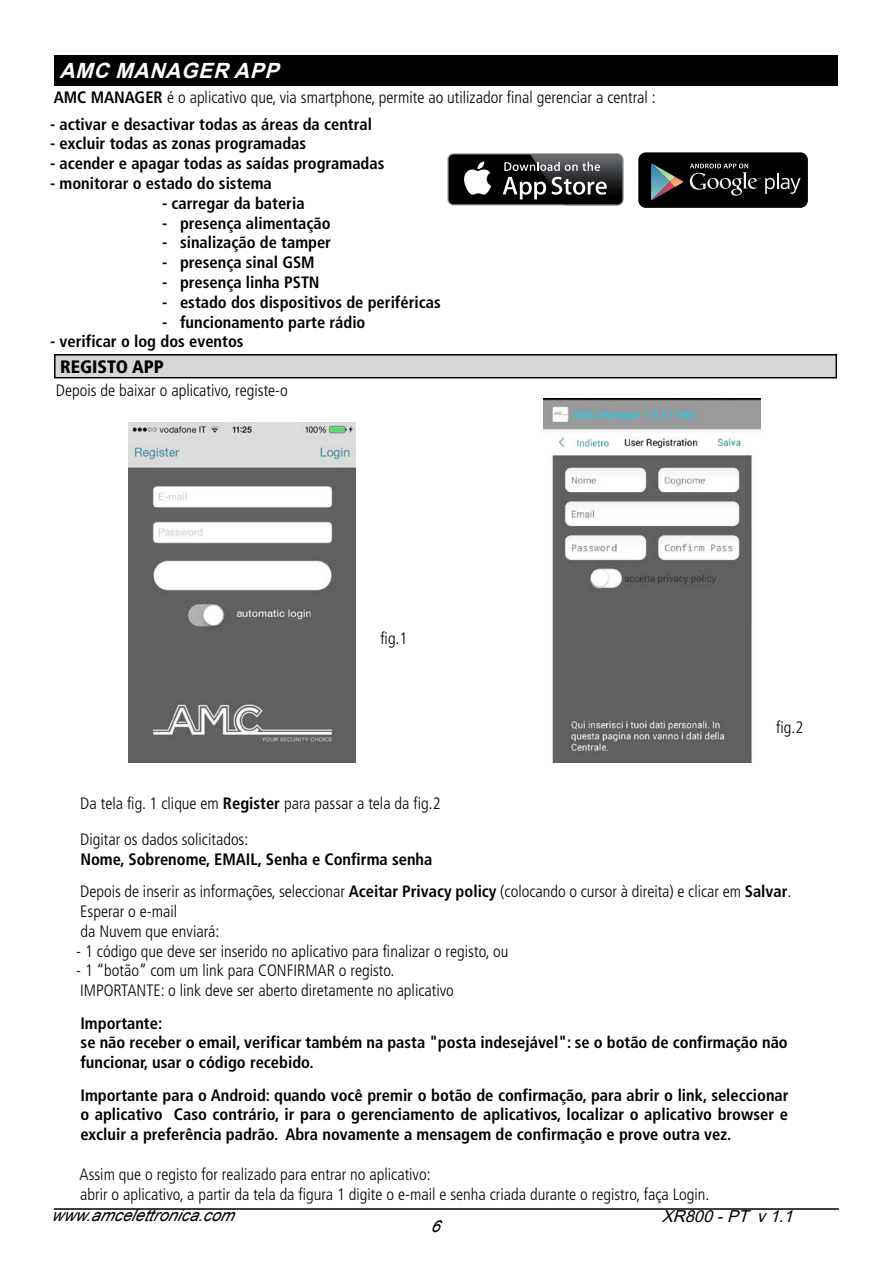
<style>
.page{position:relative;width:893px;height:1263px;background:#fff}
.page>*{position:absolute;margin:0;border:0;box-sizing:border-box;transform-origin:0 0}
.t1{font:italic 700 21px "Arial";color:#fff}
.t2{font:900 condensed 18px "Frutiger LT Std";color:#000}
.t3{font:700 condensed 16.5px/19.8px "Frutiger LT Std";color:#000}
.t4{font:300 condensed 16.5px/19.8px "Frutiger LT Std";color:#000}
.t5{font:italic 16.5px "Arial";color:#000}
.t6{font:italic 16.5px "Arial";color:#000}
.s1{font-weight:700}
</style>
<div class="page">
<hr style="left:54px;top:1208px;width:785px;height:2px;background:#000">
<div style="left:54px;top:55px;width:783px;height:30px;background:#000"></div>
<div style="left:638px;top:152px;width:170px;height:56px;background:#000;border-radius:7px"></div>
<svg style="left:651px;top:164px;width:32px;height:36px"></svg>
<svg style="left:690px;top:164px;width:111px;height:32px"></svg>
<svg style="left:447px;top:153px;width:176px;height:52px"></svg>
<div style="left:449px;top:154px;width:173px;height:50px;background:#000;border-radius:5px"></div>
<svg style="left:464px;top:161px;width:27px;height:34px"></svg>
<img style="left:530px;top:153px;width:93px;height:52px">
<img style="left:530px;top:154px;width:92px;height:50px">
<svg style="left:503px;top:177px;width:104px;height:22px"></svg>
<svg style="left:504px;top:162px;width:96px;height:9px"></svg>
<img style="left:128px;top:422px;width:227px;height:340px">
<div style="left:55px;top:355px;width:781px;height:23px;background:#d5d7d8"></div>
<div style="left:54px;top:354px;width:783px;height:24px;border:2px solid #000"></div>
<img style="left:543px;top:398px;width:217px;height:365px">
<p class="t1" style="left:59px;top:56px;width:229px">AMC MANAGER APP</p>
<p class="t3" style="left:54px;top:87px;width:49px">AM C MANA</p>
<p class="t4" style="left:135px;top:87px;width:522px"><span class="s1">GER</span> é o aplicativo que, via smartphone, permite ao utilizador final gerenciar a central :</p>
<p class="t3" style="left:50px;top:114px;width:323px">- activar e desactivar todas as áreas da central</p>
<p class="t3" style="left:50px;top:134px;width:258px">- excluir todas as zonas programadas</p>
<p class="t3" style="left:50px;top:154px;width:336px">- acender e apagar todas as saídas programadas</p>
<p class="t3" style="left:50px;top:173px;width:223px">- monitorar o estado do sistema</p>
<p class="t3" style="left:162px;top:193px;width:144px">- carregar da bateria</p>
<p class="t3" style="left:162px;top:213px;width:170px">- presença alimentação</p>
<p class="t3" style="left:162px;top:233px;width:171px">- sinalização de tamper</p>
<p class="t3" style="left:162px;top:253px;width:142px">- presença sinal GSM</p>
<p class="t3" style="left:162px;top:272px;width:157px">- presença linha PSTN</p>
<p class="t3" style="left:162px;top:292px;width:280px">- estado dos dispositivos de periféricas</p>
<p class="t3" style="left:162px;top:312px;width:205px">- funcionamento parte rádio</p>
<p class="t3" style="left:50px;top:332px;width:195px">- verificar o log dos eventos</p>
<p class="t2" style="left:60px;top:356px;width:105px">REGISTO APP</p>
<p class="t4" style="left:56px;top:380px;width:233px">Depois de baixar o aplicativo, registe-o</p>
<p class="t4" style="left:380px;top:629px;width:29px">fig.1</p>
<p class="t4" style="left:776px;top:718px;width:29px">fig.2</p>
<p class="t4" style="left:80px;top:785px;width:362px;line-height:36px">Da tela fig. 1 clique em <span class="s1">Register</span> para passar a tela da fig.2<br>Digitar os dados solicitados:</p>
<p class="t3" style="left:80px;top:849px;width:145px">Nome, Sobrenome, EMA</p>
<p class="t4" style="left:80px;top:843px;width:713px;line-height:32.4px;text-indent:166px"><span class="s1">IL, Senha e Confirma senha<br></span>Depois de inserir as informações, seleccionar <span class="s1">Aceitar Privacy policy</span> (colocando o cursor à direita) e clicar em <span class="s1">Salvar</span>.</p>
<p class="t4" style="left:80px;top:902px;width:140px">Esperar o e-mail<br>da Nuvem que enviará:</p>
<p class="t4" style="left:76px;top:941px;width:434px">- 1 código que deve ser inserido no aplicativo para finalizar o registo, ou</p>
<p class="t4" style="left:76px;top:961px;width:379px">- 1 “botão” com um link para CONFIRMAR o registo.<br>IMPORTANTE: o link deve ser aberto diretamente no aplicativo</p>
<p class="t3" style="left:80px;top:1013px;width:709px">Importante:<br>se não receber o email, verificar também na pasta "posta indesejável": se o botão de confirmação não funcionar, usar o código recebido.</p>
<p class="t3" style="left:80px;top:1085px;width:710px;text-align:justify">Importante para o Android: quando você premir o botão de confirmação, para abrir o link, seleccionar o aplicativo Caso contrário, ir para o gerenciamento de aplicativos, localizar o aplicativo browser e excluir a preferência padrão. Abra novamente a mensagem de confirmação e prove outra vez.</p>
<p class="t4" style="left:80px;top:1164px;width:631px">Assim que o registo for realizado para entrar no aplicativo:<br>abrir o aplicativo, a partir da tela da figura 1 digite o e-mail e senha criada durante o registro, faça Login.</p>
<p class="t5" style="left:51px;top:1204px;width:190px">www.amcelettronica.com</p>
<p class="t6" style="left:662px;top:1205px;width:138px">XR800-PT v1.1</p>
<p class="t5" style="left:430px;top:1215px;width:17px">6</p>
</div>
